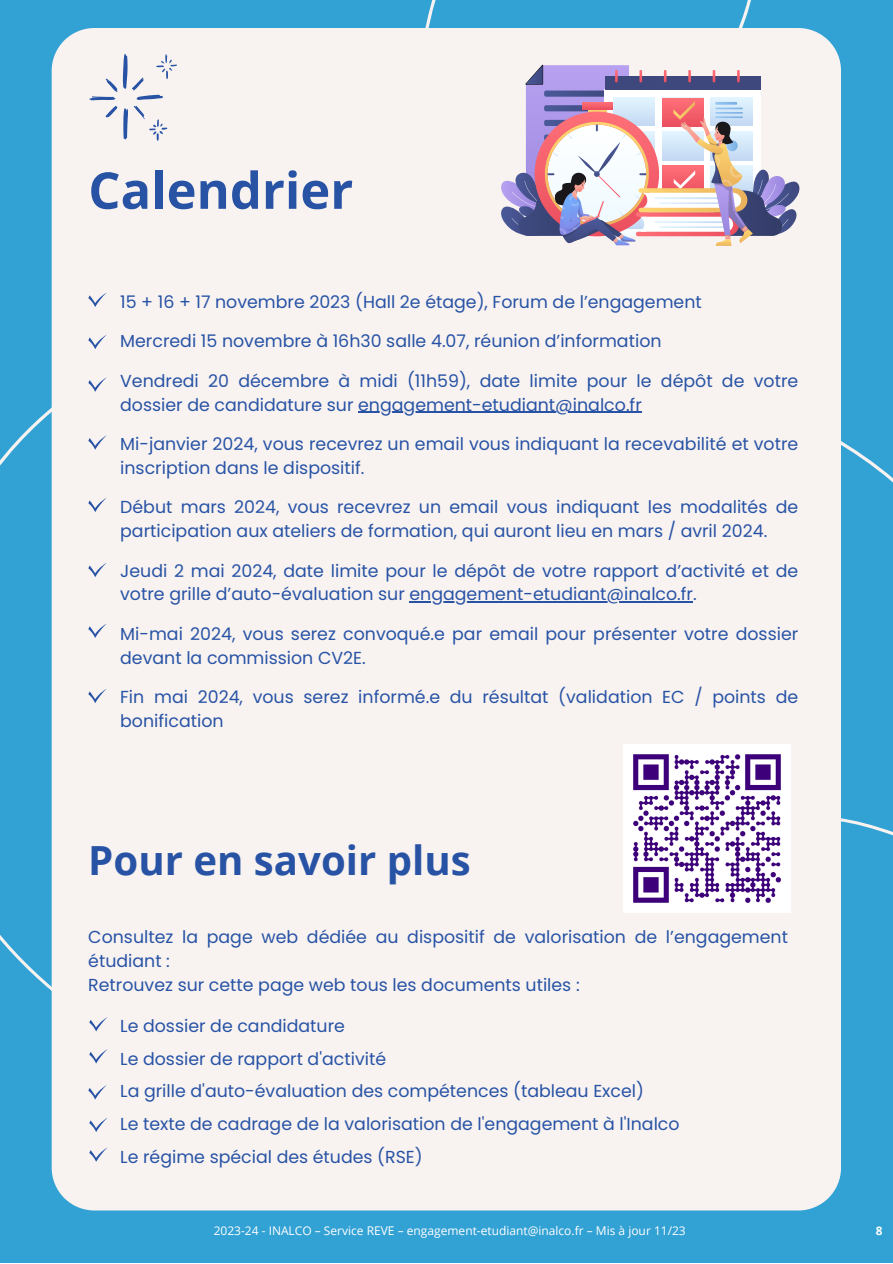
<style>
.page{position:relative;width:893px;height:1264px;background:#fff}
.page>*{position:absolute;margin:0;border:0;box-sizing:border-box;transform-origin:0 0}
.t1{font:700 50.7px "Open Sans";color:#2853a5}
.t2{font:700 40.2px "Open Sans";color:#2853a5}
.t3{font:17.4px/23.5px "Poppins";color:#2853a5}
.t4{font:12px "Open Sans";color:#fff}
.t5{font:700 11.85px "Open Sans";color:#fff}
</style>
<div class="page">
<div style="left:0;top:0;width:892px;height:1262px;background:#32a1d4"></div>
<div style="left:52px;top:28px;width:789px;height:1182px;background:#f8f3f1"></div>
<svg style="left:496px;top:65px;width:307px;height:181px"></svg>
<svg style="left:88px;top:292px;width:18px;height:15px"></svg>
<svg style="left:88px;top:335px;width:18px;height:14px"></svg>
<svg style="left:88px;top:377px;width:18px;height:15px"></svg>
<svg style="left:88px;top:435px;width:18px;height:15px"></svg>
<svg style="left:88px;top:497px;width:18px;height:15px"></svg>
<svg style="left:88px;top:562px;width:18px;height:15px"></svg>
<svg style="left:88px;top:623px;width:18px;height:15px"></svg>
<svg style="left:88px;top:688px;width:18px;height:15px"></svg>
<svg style="left:89px;top:1016px;width:18px;height:15px"></svg>
<svg style="left:89px;top:1049px;width:18px;height:14px"></svg>
<svg style="left:88px;top:1085px;width:18px;height:14px"></svg>
<svg style="left:89px;top:1117px;width:18px;height:15px"></svg>
<svg style="left:89px;top:1147px;width:18px;height:14px"></svg>
<img style="left:623px;top:744px;width:167px;height:168px">
<hr style="left:358px;top:412px;width:283px;height:1px;background:#2853a5">
<hr style="left:409px;top:601px;width:284px;height:1px;background:#2853a5">
<svg style="left:123px;top:108px;width:5px;height:31px"></svg>
<svg style="left:89px;top:79px;width:28px;height:21px"></svg>
<svg style="left:106px;top:106px;width:11px;height:11px"></svg>
<svg style="left:123px;top:54px;width:54px;height:46px"></svg>
<svg style="left:134px;top:106px;width:33px;height:34px"></svg>
<p class="t1" style="left:88px;top:155px;width:266px">Calendrier</p>
<p class="t3" style="left:120px;top:290px;width:583px">15 + 16 + 17 novembre 2023 (Hall 2e étage), Forum de l’engagement</p>
<p class="t3" style="left:120px;top:329px;width:543px">Mercredi 15 novembre à 16h30 salle 4.07, réunion d’information</p>
<p class="t3" style="left:120px;top:369px;width:679px">Vendredi 20 décembre à midi (11h59), date limite pour le dépôt de votre dossier de candidature sur engagement-etudiant@inalco.fr</p>
<p class="t3" style="left:120px;top:432px;width:679px">Mi-janvier 2024, vous recevrez un email vous indiquant la recevabilité et votre inscription dans le dispositif.</p>
<p class="t3" style="left:120px;top:495px;width:679px">Début mars 2024, vous recevrez un email vous indiquant les modalités de participation aux ateliers de formation, qui auront lieu en mars / avril 2024.</p>
<p class="t3" style="left:120px;top:559px;width:679px">Jeudi 2 mai 2024, date limite pour le dépôt de votre rapport d’activité et de votre grille d’auto-évaluation sur engagement-etudiant@inalco.fr.</p>
<p class="t3" style="left:120px;top:622px;width:679px">Mi-mai 2024, vous serez convoqué.e par email pour présenter votre dossier devant la commission CV2E.</p>
<p class="t3" style="left:120px;top:685px;width:679px">Fin mai 2024, vous serez informé.e du résultat (validation EC / points de bonification</p>
<p class="t2" style="left:88px;top:832px;width:384px">Pour en savoir plus</p>
<p class="t3" style="left:88px;top:925px;width:701px">Consultez la page web dédiée au dispositif de valorisation de l’engagement étudiant :</p>
<p class="t3" style="left:88px;top:972px;width:493px">Retrouvez sur cette page web tous les documents utiles :</p>
<p class="t3" style="left:120px;top:1014px;width:226px">Le dossier de candidature</p>
<p class="t3" style="left:120px;top:1046px;width:267px">Le dossier de rapport d'activité</p>
<p class="t3" style="left:120px;top:1079px;width:525px">La grille d'auto-évaluation des compétences (tableau Excel)</p>
<p class="t3" style="left:120px;top:1112px;width:561px">Le texte de cadrage de la valorisation de l'engagement à l'Inalco</p>
<p class="t3" style="left:120px;top:1144px;width:304px">Le régime spécial des études (RSE)</p>
<p class="t4" style="left:214px;top:1221px;width:473px">2023-24 - INALCO – Service REVE – engagement-etudiant@inalco.fr – Mis à jour 11/23</p>
<p class="t5" style="left:875px;top:1222px;width:8px">8</p>
</div>
